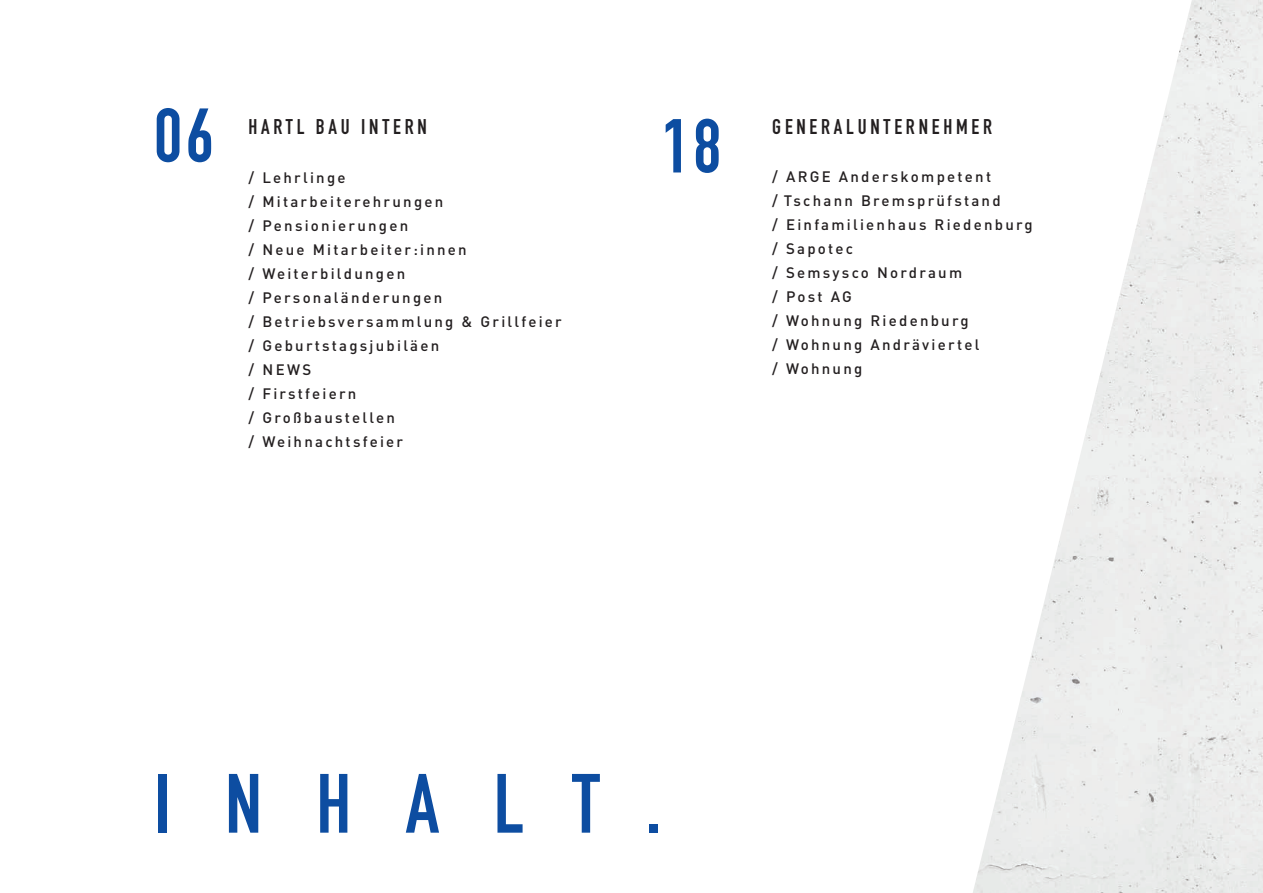
<style>
.page{position:relative;width:1263px;height:893px;background:#fff}
.page>*{position:absolute;margin:0;border:0;box-sizing:border-box;transform-origin:0 0}
.t1{font:700 82.5px "DIN Condensed";letter-spacing:.66em;color:#0d4da1}
.t2{font:700 75px "DIN Condensed";color:#0d4da1}
.t3{font:700 21px "DIN Condensed";letter-spacing:.18em;color:#231f20}
.t4{font:500 15px/24px "DIN Pro";letter-spacing:.15em;color:#231f20}
</style>
<div class="page">
<div style="left:1166px;top:0;width:97px;height:893px;background:#ecedec"></div>
<img style="left:1118px;top:107px;width:48px;height:786px">
<img style="left:1069px;top:302px;width:49px;height:591px">
<img style="left:1021px;top:502px;width:48px;height:391px">
<img style="left:973px;top:698px;width:48px;height:195px">
<h2 class="t2" style="left:154px;top:85px;width:61px">06</h2>
<h2 class="t2" style="left:662px;top:96px;width:61px">18</h2>
<h3 class="t3" style="left:772px;top:113px;width:221px">GENERALUNTERNEHMER</h3>
<p class="t4" style="left:772px;top:164px;width:262px">/ ARGE Anderskompetent<br>/ Tschann Bremsprüfstand<br>/ Einfamilienhaus Riedenburg / Sapotec<br>/ Semsysco Nordraum<br>/ Post AG<br>/ Wohnung Riedenburg<br>/ Wohnung Andräviertel<br>/ Wohnung</p>
<h3 class="t3" style="left:249px;top:113px;width:180px">HARTL BAU INTERN</h3>
<p class="t4" style="left:249px;top:165px;width:315px">/ Lehrlinge<br>/ Mitarbeiterehrungen<br>/ Pensionierungen<br>/ Neue Mitarbeiter:innen<br>/ Weiterbildungen<br>/ Personaländerungen<br>/ Betriebsversammlung &amp; Grillfeier / Geburtstagsjubiläen<br>/ NEWS<br>/ Firstfeiern<br>/ Großbaustellen<br>/ Weihnachtsfeier</p>
<h1 class="t1" style="left:154px;top:748px;width:509px">INHALT.</h1>
</div>
